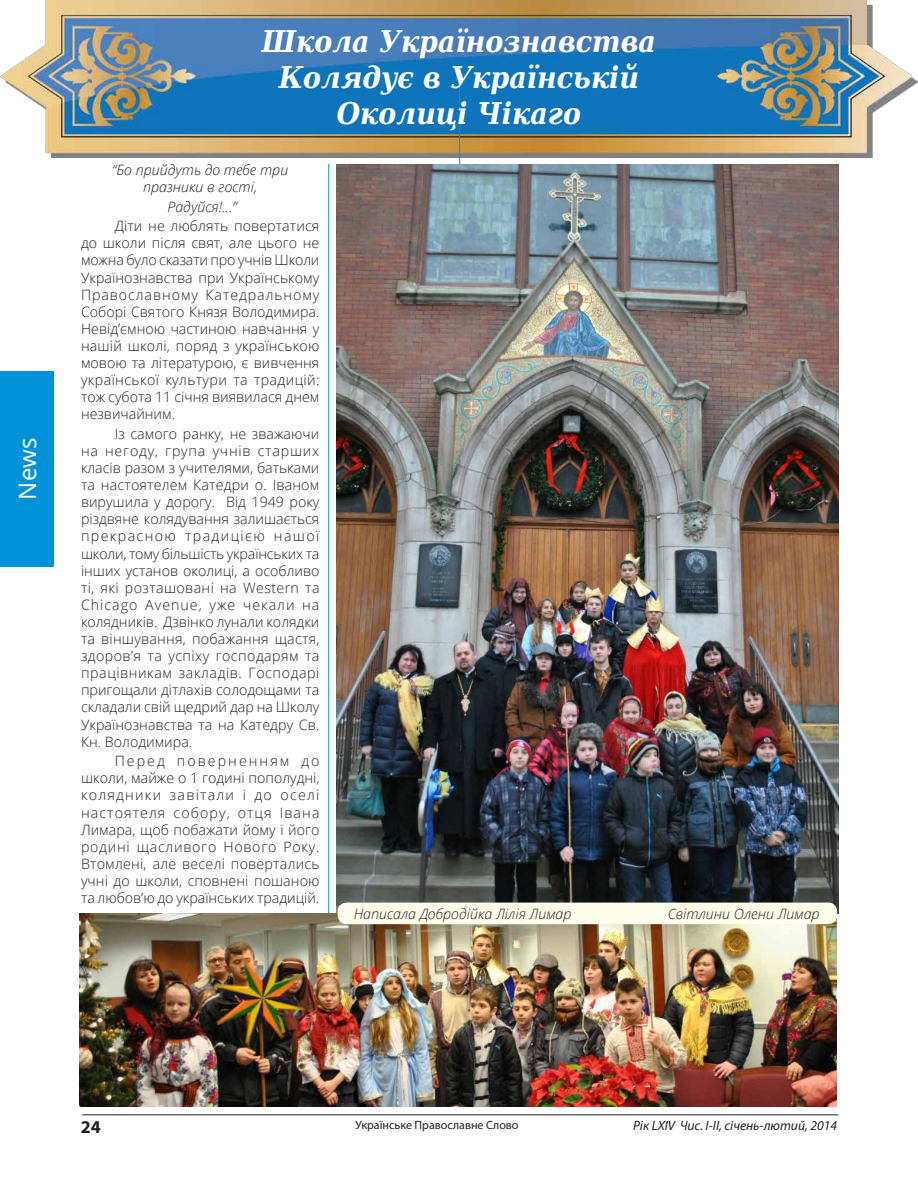
<style>
.page{position:relative;width:918px;height:1188px;background:#fff}
.page>*{position:absolute;margin:0;border:0;box-sizing:border-box;transform-origin:0 0}
.t1{font:italic 700 30px/36px "DejaVu Serif Condensed";color:#fff;text-align:center}
.t2{font:24px "Open Sans";color:#fff}
.t3{font:700 18px "Myriad Pro";color:#231f20}
.t4{font:300 14.25px/17.1px "Open Sans";color:#231f20;text-align:justify}
.t5{font:italic 300 14.25px/17.1px "Open Sans";color:#231f20;text-align:center}
.t6{font:italic 13.5px "Myriad Pro";color:#231f20}
.t7{font:12px "Myriad Pro";color:#231f20}
</style>
<div class="page">
<hr style="left:82px;top:1115px;width:756px;height:1px;background:#231f20">
<div style="left:0;top:371px;width:54px;height:196px;background:#0092d8"></div>
<img style="left:0;top:0;width:918px;height:157px">
<hr style="left:328px;top:164px;width:1px;height:943px;background:#0092d8">
<hr style="left:459px;top:80px;width:1px;height:84px;background:#0092d8">
<img style="left:337px;top:165px;width:501px;height:748px">
<img style="left:80px;top:913px;width:757px;height:194px">
<div style="left:338px;top:903px;width:499px;height:21px;background:#fffdec;border-radius:9px"></div>
<h2 class="t2" style="left:11px;top:500px;width:63px;rotate:-90deg">News</h2>
<h1 class="t1" style="left:262px;top:22px;width:395px">Школа Українознавства<br>Колядує в Українській<br>Околиці Чікаго</h1>
<p class="t5" style="left:112px;top:161px;width:178px">“Бо прийдуть до тебе три празники в гості,</p>
<p class="t5" style="left:167px;top:197px;width:71px">Радуйся!...”</p>
<p class="t4" style="left:81px;top:217px;width:240px;text-indent:34px">Діти не люблять повертатися до школи після свят, але цього не можна було сказати про учнів Школи Українознавства при Українському Православному Катедральному Соборі Святого Князя Володимира.<br>Невід’ємною частиною навчання у нашій школі, поряд з українською мовою та літературою, є вивчення української культури та традицій: тож субота 11 січня виявилася днем незвичайним.</p>
<p class="t4" style="left:81px;top:425px;width:240px;text-indent:34px">Із самого ранку, не зважаючи на негоду, група учнів старших класів разом з учителями, батьками та настоятелем Катедри о. Іваном вирушила у дорогу. Від 1949 року різдвяне колядування залишається прекрасною традицією нашої школи, тому більшість українських та інших установ околиці, а особливо ті, які розташовані на Western та Chicago Avenue, уже чекали на колядників. Дзвінко лунали колядки та віншування, побажання щастя, здоров’я та успіху господарям та працівникам закладів. Господарі пригощали дітлахів солодощами та складали свій щедрий дар на Школу Українознавства та на Катедру Св.<br>Кн. Володимира.</p>
<p class="t4" style="left:81px;top:752px;width:240px;text-indent:34px">Перед поверненням до школи, майже о 1 годині пополудні, колядники завітали і до оселі настоятеля собору, отця Івана Лимара, щоб побажати йому і його родині щасливого Нового Року.<br>Втомлені, але веселі повертались учні до школи, сповнені пошаною та любов’ю до українських традицій.</p>
<p class="t5" style="left:354px;top:905px;width:219px">Написала Добродійка Лілія Лимар</p>
<p class="t5" style="left:668px;top:905px;width:153px">Світлини Олени Лимар</p>
<p class="t3" style="left:81px;top:1115px;width:21px">24</p>
<p class="t7" style="left:355px;top:1117px;width:165px">Українське Православне Слово</p>
<p class="t6" style="left:633px;top:1117px;width:205px">Рік LXIV Чис. I-II, січень-лютий, 2014</p>
</div>
